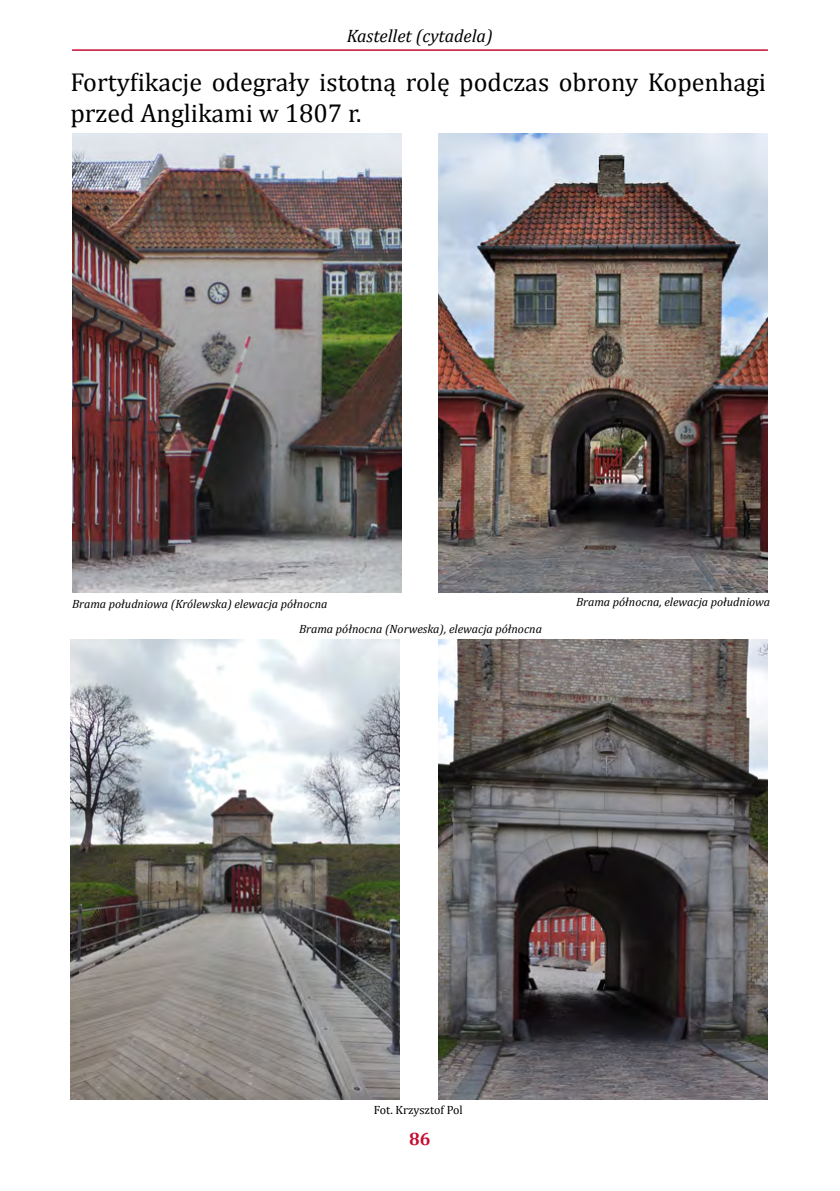
<style>
.page{position:relative;width:840px;height:1191px;background:#fff}
.page>*{position:absolute;margin:0;border:0;box-sizing:border-box;transform-origin:0 0}
.t1{font:26px/31.2px "Cambria";color:#000}
.t2{font:italic 18px "Cambria";color:#000}
.t3{font:700 18px "Cambria";color:#c60c31}
.t4{font:italic 12px "Cambria";color:#000}
.t5{font:12px "Cambria";color:#000}
</style>
<div class="page">
<hr style="left:72px;top:49px;width:695px;height:2px;background:#c60c31">
<img style="left:72px;top:134px;width:329px;height:459px">
<img style="left:438px;top:134px;width:329px;height:459px">
<img style="left:438px;top:639px;width:329px;height:460px">
<img style="left:70px;top:639px;width:329px;height:460px">
<h2 class="t2" style="left:347px;top:24px;width:147px">Kastellet (cytadela)</h2>
<h1 class="t1" style="left:70px;top:67px;width:697px">Fortyfikacje odegrały istotną rolę podczas obrony Kopenhagi przed Anglikami w 1807 r.</h1>
<p class="t4" style="left:72px;top:595px;width:257px">Brama południowa (Królewska) elewacja północna</p>
<p class="t4" style="left:575px;top:593px;width:195px">Brama północna, elewacja południowa</p>
<p class="t4" style="left:299px;top:621px;width:244px">Brama północna (Norweska), elewacja północna</p>
<p class="t5" style="left:373px;top:1103px;width:90px">Fot. Krzysztof Pol</p>
<h2 class="t3" style="left:409px;top:1126px;width:23px">86</h2>
</div>
